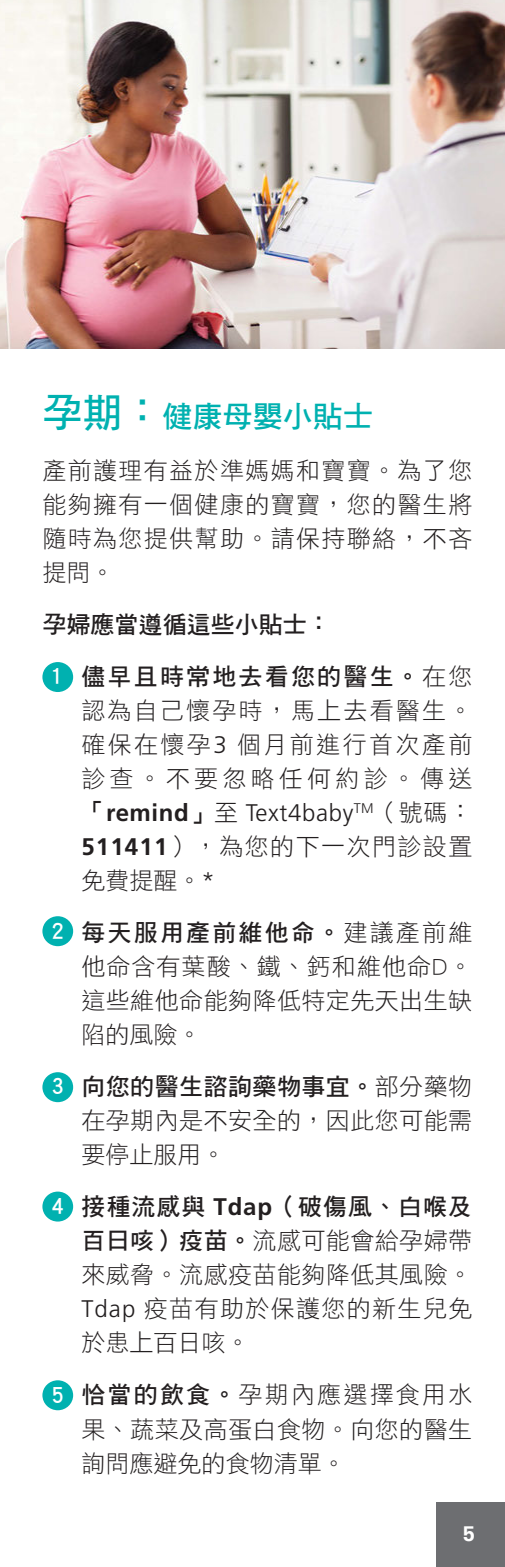
<style>
.page{position:relative;width:505px;height:1567px;background:#fff}
.page>*{position:absolute;margin:0;border:0;box-sizing:border-box;transform-origin:0 0}
.t1{font:30px "DF Hei Std W7";color:#00b1b0}
.t2{font:24px/34px "DF Hei Std W3";letter-spacing:.055em;color:#231f20;text-align:justify}
.t3{font:24px/52px "DF Hei Std W7";letter-spacing:.09em;color:#231f20}
.t4{font:300 24px "Frutiger";letter-spacing:.025em;color:#231f20}
.t5{font:24px/34px "DF Hei Std W3";letter-spacing:.015em;color:#231f20}
.t6{font:24px "DF Hei Std W7";letter-spacing:.04em;color:#231f20}
.t7{font:24px "DF Hei Std W7";letter-spacing:.015em;color:#231f20}
.t8{font:24px "DF Hei Std W7";color:#fff}
.t9{font:500 22px "Serifa BEFOP";color:#fff}
.s1{font-size:40px}
.s2{font-family:"DF Hei Std W3"}
.s3{font-family:"Frutiger";font-weight:300}
.s4{font-family:"DF Hei Std W7";font-weight:400}
.s5{font-weight:700}
.s6{font-family:"DF Hei Std W3";font-weight:400}
.s7{font-family:"Frutiger";font-weight:700}
.s8{font-family:"DF Hei Std W7"}
</style>
<div class="page">
<hr style="left:0;top:180px;width:1px;height:797px;background:#ededee">
<hr style="left:0;top:1015px;width:1px;height:551px;background:#00b1b0">
<img style="left:0;top:0;width:504px;height:349px">
<div style="left:42px;top:662px;width:31px;height:30px;background:#00b1b0;border-radius:50%"></div>
<div style="left:42px;top:916px;width:31px;height:30px;background:#00b1b0;border-radius:50%"></div>
<div style="left:42px;top:1072px;width:31px;height:29px;background:#00b1b0;border-radius:50%"></div>
<div style="left:42px;top:1191px;width:31px;height:30px;background:#00b1b0;border-radius:50%"></div>
<div style="left:42px;top:1379px;width:31px;height:30px;background:#00b1b0;border-radius:50%"></div>
<div style="left:436px;top:1502px;width:68px;height:64px;background:#6d6e71"></div>
<p class="t1" style="left:42px;top:399px;width:331px"><span class="s1">孕期：</span>健康母嬰小貼士</p>
<p class="t2" style="left:42px;top:452px;width:431px">產前護理有益於準媽媽和寶寶。為了您能夠擁有一個健康的寶寶，您的醫生將隨時為您提供幫助。請保持聯絡，不吝提問。</p>
<p class="t3" style="left:81px;top:598px;width:392px;text-indent:-39px">孕婦應當遵循這些小貼士：<br>儘早且時常地去看您的醫生。<span class="s2">在您</span></p>
<p class="t2" style="left:81px;top:693px;width:392px">認為自己懷孕時，馬上去看醫生。確保在懷孕<span class="s3">3</span> 個月前進行首次產前診查。不要忽略任何約診。傳送</p>
<p class="t4" style="left:81px;top:799px;width:392px"><span class="s4">「</span><span class="s5">remind</span><span class="s4">」</span><span class="s6">至</span> Text4baby<sup>TM</sup><span class="s6">（號碼：</span></p>
<p class="t2" style="left:81px;top:828px;width:392px"><span class="s7">511411</span>），為您的下一次門診設置免費提醒。<span class="s3">*</span></p>
<p class="t3" style="left:81px;top:906px;width:392px">每天服用產前維他命。<span class="s2">建議產前維</span></p>
<p class="t2" style="left:81px;top:949px;width:392px">他命含有葉酸、鐵、鈣和維他命D。這些維他命能夠降低特定先天出生缺陷的風險。</p>
<p class="t7" style="left:81px;top:1073px;width:392px">向您的醫生諮詢藥物事宜。<span class="s2">部分藥物</span></p>
<p class="t5" style="left:81px;top:1103px;width:392px">在孕期內是不安全的，因此您可能需要停止服用。</p>
<p class="t6" style="left:81px;top:1193px;width:392px">接種流感與 <span class="s7">Tdap</span>（破傷風、白喉及</p>
<p class="t2" style="left:81px;top:1223px;width:392px"><span class="s8">百日咳）疫苗。</span>流感可能會給孕婦帶來威脅。流感疫苗能夠降低其風險。<span class="s3">Tdap</span> 疫苗有助於保護您的新生兒免於患上百日咳。</p>
<p class="t2" style="left:81px;top:1377px;width:392px"><span class="s8">恰當的飲食。</span>孕期內應選擇食用水果、蔬菜及高蛋白食物。向您的醫生詢問應避免的食物清單。</p>
<p class="t8" style="left:49px;top:662px;width:15px">1</p>
<p class="t8" style="left:51px;top:917px;width:15px">2</p>
<p class="t8" style="left:51px;top:1072px;width:15px">3</p>
<p class="t8" style="left:51px;top:1192px;width:15px">4</p>
<p class="t8" style="left:51px;top:1380px;width:15px">5</p>
<p class="t9" style="left:462px;top:1520px;width:14px">5</p>
</div>
